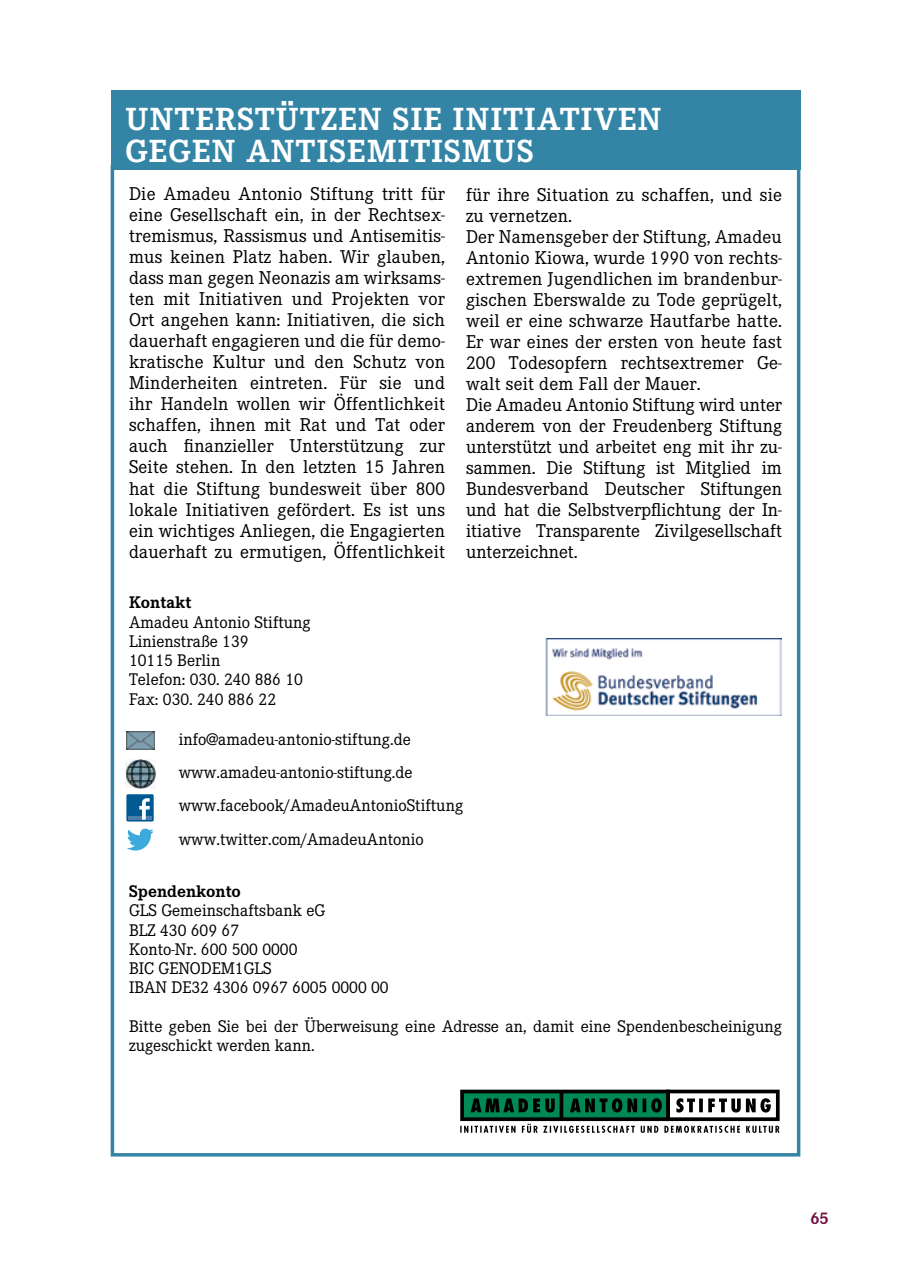
<style>
.page{position:relative;width:918px;height:1265px;background:#fff}
.page>*{position:absolute;margin:0;border:0;box-sizing:border-box;transform-origin:0 0}
.t1{font:700 33.25px "Corporate E";letter-spacing:.04em;color:#fff}
.t2{font:19.25px/21px "Corporate E";letter-spacing:.01em;color:#000;text-align:justify}
.t3{font:17.5px/19.2px "Corporate E";color:#000}
.t4{font:700 17.5px "Corporate E";color:#000}
.t5{font:700 17.5px "Corporate E";color:#740f40}
</style>
<div class="page">
<div style="left:666px;top:1090px;width:113px;height:31px;border:4px solid #000"></div>
<div style="left:462px;top:1091px;width:206px;height:28px;background:#085"></div>
<div style="left:460px;top:1090px;width:210px;height:31px;border:4px solid #000"></div>
<svg style="left:559px;top:1092px;width:4px;height:28px"></svg>
<hr style="left:666px;top:1091px;width:4px;height:29px;background:#000">
<svg style="left:460px;top:1124px;width:319px;height:9px"></svg>
<svg style="left:471px;top:1098px;width:300px;height:15px"></svg>
<div style="left:126px;top:794px;width:28px;height:28px;background:#005991;border-radius:2px"></div>
<hr style="left:128px;top:816px;width:24px;height:4px;background:#4e7eaa">
<svg style="left:139px;top:798px;width:11px;height:22px"></svg>
<svg style="left:127px;top:829px;width:27px;height:22px"></svg>
<img style="left:126px;top:732px;width:29px;height:18px">
<img style="left:126px;top:759px;width:29px;height:30px">
<img style="left:545px;top:639px;width:236px;height:76px">
<div style="left:111px;top:91px;width:689px;height:79px;background:#3485a5"></div>
<h1 class="t1" style="left:126px;top:100px;width:23px">UNTERSTÜTZEN</h1>
<h1 class="t1" style="left:393px;top:100px;width:94px">SIE INITIATIVEN</h1>
<h1 class="t1" style="left:126px;top:132px;width:23px">GEGEN</h1>
<h1 class="t1" style="left:246px;top:132px;width:289px">ANTISEMITISMUS</h1>
<p class="t2" style="left:129px;top:184px;width:317px">Die Amadeu Antonio Stiftung tritt für eine Gesellschaft ein, in der Rechtsex&shy;tremismus, Rassismus und Antisemitis&shy;mus keinen Platz haben. Wir glauben, dass man gegen Neonazis am wirksams&shy;ten mit Initiativen und Projekten vor Ort angehen kann: Initiativen, die sich dauerhaft engagieren und die für demo&shy;kratische Kultur und den Schutz von Minderheiten eintreten. Für sie und ihr Handeln wollen wir Öffentlichkeit schaffen, ihnen mit Rat und Tat oder auch finanzieller Unterstützung zur Seite stehen. In den letzten 15 Jahren hat die Stiftung bundesweit über 800 lokale Initiativen gefördert. Es ist uns ein wichtiges Anliegen, die Engagierten dauerhaft zu ermutigen, Öffentlichkeit</p>
<p class="t2" style="left:466px;top:184px;width:317px;text-align:left">für ihre Situation zu schaffen, und sie zu vernetzen.<br>Der Namensgeber der Stiftung, Amadeu Antonio Kiowa, wurde 1990 von rechts&shy;extremen Jugendlichen im brandenbur&shy;gischen Eberswalde zu Tode geprügelt, weil er eine schwarze Hautfarbe hatte.<br>Er war eines der ersten von heute fast 200 Todesopfern rechtsextremer Ge&shy;walt seit dem Fall der Mauer.<br>Die Amadeu Antonio Stiftung wird unter anderem von der Freudenberg Stiftung unterstützt und arbeitet eng mit ihr zu&shy;sammen. Die Stiftung ist Mitglied im Bundesverband Deutscher Stiftungen und hat die Selbstverpflichtung der In&shy;itiative Transparente Zivilgesellschaft unterzeichnet.</p>
<p class="t4" style="left:129px;top:593px;width:64px">KONTAKT</p>
<p class="t3" style="left:129px;top:613px;width:183px">Amadeu Antonio Stiftung<br>Linienstraße 139<br>10115 Berlin<br>Telefon: 030. 240 886 10<br>Fax: 030. 240 886 22</p>
<p class="t3" style="left:179px;top:723px;width:286px;line-height:33.2px">info@amadeu-antonio-stiftung.de www.amadeu-antonio-stiftung.de www.facebook/AmadeuAntonioStiftung www.twitter.com/AmadeuAntonio</p>
<p class="t4" style="left:129px;top:882px;width:113px">SPENDENKONTO</p>
<p class="t3" style="left:129px;top:901px;width:261px">GLS Gemeinschaftsbank eG<br>BLZ 430 609 67<br>Konto-Nr. 600 500 0000<br>BIC GENODEM1GLS<br>IBAN DE32 4306 0967 6005 0000 00</p>
<p class="t3" style="left:129px;top:1017px;width:654px">Bitte geben Sie bei der Überweisung eine Adresse an, damit eine Spendenbescheinigung zugeschickt werden kann.</p>
<p class="t5" style="left:810px;top:1209px;width:20px">65</p>
</div>
